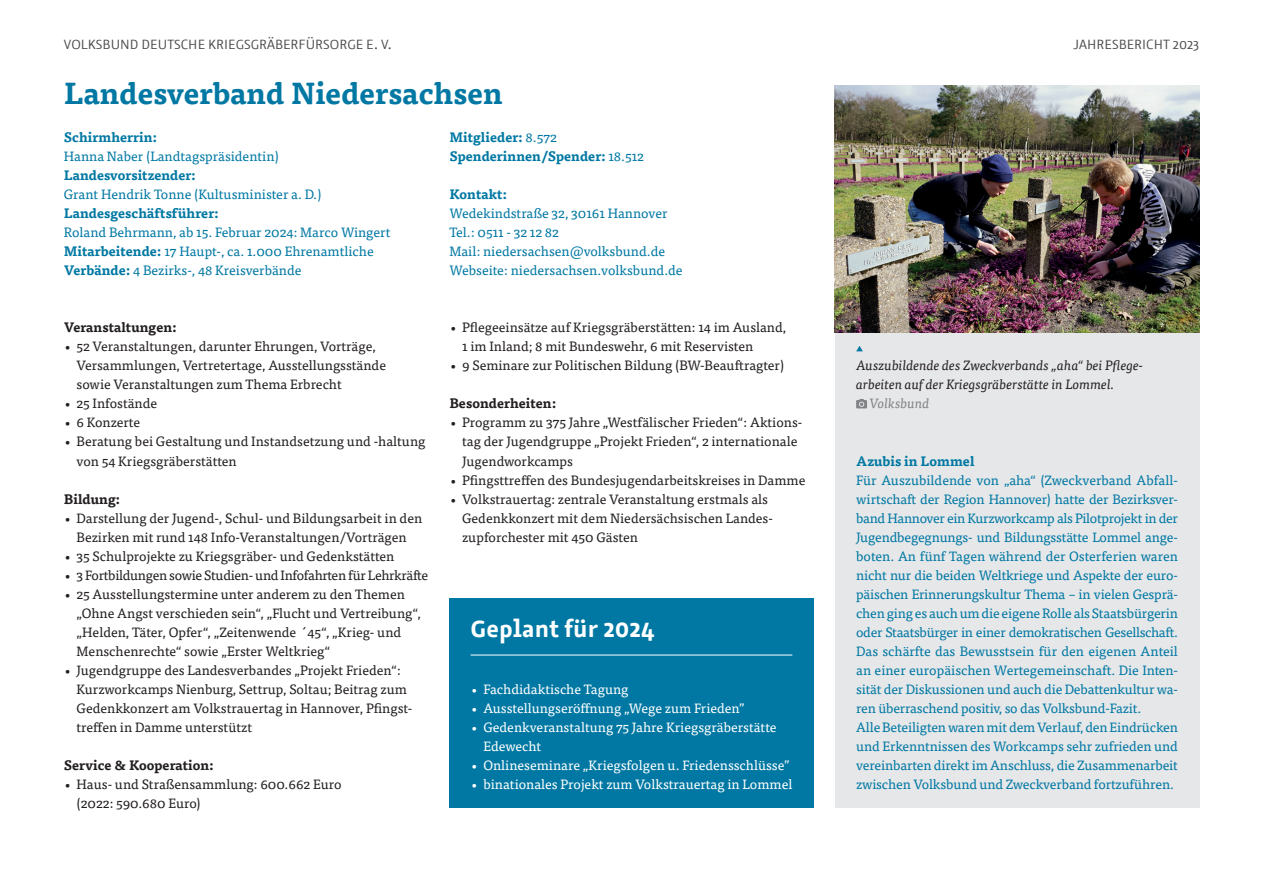
<style>
.page{position:relative;width:1263px;height:893px;background:#fff}
.page>*{position:absolute;margin:0;border:0;box-sizing:border-box;transform-origin:0 0}
.t1{font:700 30px "Tisa OT";color:#0078a3}
.t2{font:700 24px "Azuro";letter-spacing:.01em;color:#fff}
.t3{font:13.5px/19px "Tisa OT";color:#231f20}
.t4{font:13.5px/19px "Tisa OT";letter-spacing:-.01em;color:#0078a3}
.t5{font:13.5px/19px "Tisa OT";color:#fff}
.t6{font:700 13.5px/19px "Tisa OT";color:#0078a3}
.t7{font:italic 13.5px/19px "Tisa OT";letter-spacing:-.005em;color:#231f20}
.t8{font:700 13.5px "Tisa OT";color:#231f20}
.t9{font:13.5px "Azuro";letter-spacing:.005em;color:#4b4c4d}
.t10{font:13.5px "Tisa OT";letter-spacing:-.025em;color:#231f20}
.t11{font:italic 13.5px "Tisa OT";color:#808285}
.s1{font-weight:700}
.s2{font-weight:400}
</style>
<div class="page">
<div style="left:835px;top:332px;width:364px;height:476px;background:#e6e7e9"></div>
<div style="left:449px;top:599px;width:365px;height:209px;background:#0078a3"></div>
<hr style="left:471px;top:655px;width:321px;height:1px;background:#fff">
<img style="left:835px;top:85px;width:364px;height:247px">
<svg style="left:856px;top:346px;width:7px;height:5px"></svg>
<svg style="left:856px;top:399px;width:11px;height:9px"></svg>
<p class="t9" style="left:64px;top:35px;width:329px">VOLKSBUND DEUTSCHE KRIEGSGRÄBERFÜRSORGE E. V.</p>
<p class="t9" style="left:1073px;top:35px;width:127px">JAHRESBERICHT 2023</p>
<h1 class="t1" style="left:64px;top:75px;width:440px">Landesverband Niedersachsen</h1>
<p class="t6" style="left:64px;top:128px;width:95px">Schirmherrin:</p>
<p class="t4" style="left:64px;top:147px;width:216px">Hanna Naber (Landtagspräsidentin)</p>
<p class="t6" style="left:64px;top:166px;width:133px">Landesvorsitzender:</p>
<p class="t4" style="left:64px;top:185px;width:259px">Grant Hendrik Tonne (Kultusminister a. D.)</p>
<p class="t6" style="left:64px;top:204px;width:156px">Landesgeschäftsführer:</p>
<p class="t4" style="left:64px;top:223px;width:328px">Roland Behrmann, ab 15. Februar 2024: Marco Wingert<br><span class="s1">Mitarbeitende:</span> 17 Haupt-, ca. 1.000 Ehrenamtliche<br><span class="s1">Verbände:</span> 4 Bezirks-, 48 Kreisverbände</p>
<p class="t8" style="left:64px;top:319px;width:115px">Veranstaltungen:</p>
<p class="t3" style="left:77px;top:337px;width:311px;text-indent:-13px">• 52 Veranstaltungen, darunter Ehrungen, Vorträge,<br>Versammlungen, Vertretertage, Ausstellungsstände sowie Veranstaltungen zum Thema Erbrecht</p>
<p class="t3" style="left:64px;top:394px;width:95px">• 25 Infostände</p>
<p class="t3" style="left:64px;top:413px;width:78px">• 6 Konzerte</p>
<p class="t3" style="left:77px;top:432px;width:350px;text-indent:-13px">• Beratung bei Gestaltung und Instandsetzung und -haltung von 54 Kriegsgräberstätten</p>
<p class="t8" style="left:64px;top:490px;width:58px">Bildung:</p>
<p class="t3" style="left:64px;top:508px;width:360px;text-align:center">• Darstellung der Jugend-, Schul- und Bildungsarbeit in den<br>Bezirken mit rund 148 Info-Veranstaltungen/Vorträgen</p>
<p class="t3" style="left:64px;top:546px;width:332px">• 35 Schulprojekte zu Kriegsgräber- und Gedenkstätten</p>
<p class="t10" style="left:64px;top:567px;width:366px">• 3 Fortbildungen sowie Studien- und Infofahrten für Lehrkräfte</p>
<p class="t3" style="left:77px;top:585px;width:346px;text-indent:-13px">• 25 Ausstellungstermine unter anderem zu den Themen „Ohne Angst verschieden sein“, „Flucht und Vertreibung“, „Helden, Täter, Opfer“, „Zeitenwende ´45“, „Krieg- und Menschenrechte“ sowie „Erster Weltkrieg“</p>
<p class="t3" style="left:77px;top:661px;width:337px;text-indent:-13px">• Jugendgruppe des Landesverbandes „Projekt Frieden“:<br>Kurzworkcamps Nienburg, Settrup, Soltau; Beitrag zum Gedenkkonzert am Volkstrauertag in Hannover, Pfingst&shy;treffen in Damme unterstützt</p>
<p class="t8" style="left:64px;top:757px;width:152px">Service &amp; Kooperation:</p>
<p class="t3" style="left:77px;top:775px;width:267px;text-indent:-13px">• Haus- und Straßensammlung: 600.662 Euro (2022: 590.680 Euro)</p>
<p class="t6" style="left:449px;top:128px;width:196px">Mitglieder: <span class="s2">8.572<br></span>Spenderinnen/Spender: <span class="s2">18.512</span></p>
<p class="t6" style="left:449px;top:185px;width:59px">Kontakt:</p>
<p class="t4" style="left:449px;top:204px;width:235px">Wedekindstraße 32, 30161 Hannover Tel.: 0511 - 32 12 82<br>Mail: niedersachsen@volksbund.de Webseite: niedersachsen.volksbund.de</p>
<p class="t3" style="left:462px;top:318px;width:326px;text-indent:-13px">• Pflegeeinsätze auf Kriegsgräberstätten: 14 im Ausland,<br>1 im Inland; 8 mit Bundeswehr, 6 mit Reservisten</p>
<p class="t3" style="left:449px;top:356px;width:336px">• 9 Seminare zur Politischen Bildung (BW-Beauftragter)</p>
<p class="t8" style="left:449px;top:395px;width:108px">Besonderheiten:</p>
<p class="t3" style="left:462px;top:413px;width:342px;text-indent:-13px">• Programm zu 375 Jahre „Westfälischer Frieden“: Aktions&shy;tag der Jugendgruppe „Projekt Frieden“, 2 internationale<br>Jugendworkcamps</p>
<p class="t3" style="left:449px;top:470px;width:358px">• Pfingsttreffen des Bundesjugendarbeitskreises in Damme</p>
<p class="t3" style="left:462px;top:489px;width:311px;text-indent:-13px">• Volkstrauertag: zentrale Veranstaltung erstmals als<br>Gedenkkonzert mit dem Niedersächsischen Landes&shy;zupforchester mit 450 Gästen</p>
<h2 class="t2" style="left:471px;top:610px;width:185px">Geplant für 2024</h2>
<p class="t5" style="left:471px;top:680px;width:159px">• Fachdidaktische Tagung</p>
<p class="t5" style="left:471px;top:699px;width:276px">• Ausstellungseröffnung „Wege zum Frieden”</p>
<p class="t5" style="left:483px;top:718px;width:295px;text-indent:-13px">• Gedenkveranstaltung 75 Jahre Kriegsgräberstätte<br>Edewecht</p>
<p class="t5" style="left:471px;top:756px;width:321px">• Onlineseminare „Kriegsfolgen u. Friedensschlüsse”</p>
<p class="t5" style="left:471px;top:775px;width:323px">• binationales Projekt zum Volkstrauertag in Lommel</p>
<p class="t7" style="left:856px;top:356px;width:289px">Auszubildende des Zweckverbands „aha“ bei Pflege&shy;arbeiten auf der Kriegsgräberstätte in Lommel.</p>
<p class="t11" style="left:870px;top:396px;width:61px">Volksbund</p>
<p class="t6" style="left:856px;top:452px;width:120px">Azubis in Lommel</p>
<p class="t4" style="left:856px;top:470px;width:323px">Für Auszubildende von „aha“ (Zweckverband Abfall&shy;wirtschaft der Region Hannover) hatte der Bezirksver&shy;band Hannover ein Kurzworkcamp als Pilotprojekt in der Jugendbegegnungs- und Bildungsstätte Lommel ange&shy;boten. An fünf Tagen während der Osterferien waren nicht nur die beiden Weltkriege und Aspekte der euro&shy;päischen Erinnerungskultur Thema – in vielen Gesprä&shy;chen ging es auch um die eigene Rolle als Staatsbürgerin oder Staatsbürger in einer demokratischen Gesellschaft.<br>Das schärfte das Bewusstsein für den eigenen Anteil an einer europäischen Wertegemeinschaft. Die Inten&shy;sität der Diskussionen und auch die Debattenkultur wa&shy;ren überraschend positiv, so das Volksbund-Fazit.<br>Alle Beteiligten waren mit dem Verlauf, den Eindrücken und Erkenntnissen des Workcamps sehr zufrieden und vereinbarten direkt im Anschluss, die Zusammenarbeit zwischen Volksbund und Zweckverband fortzuführen.</p>
</div>
